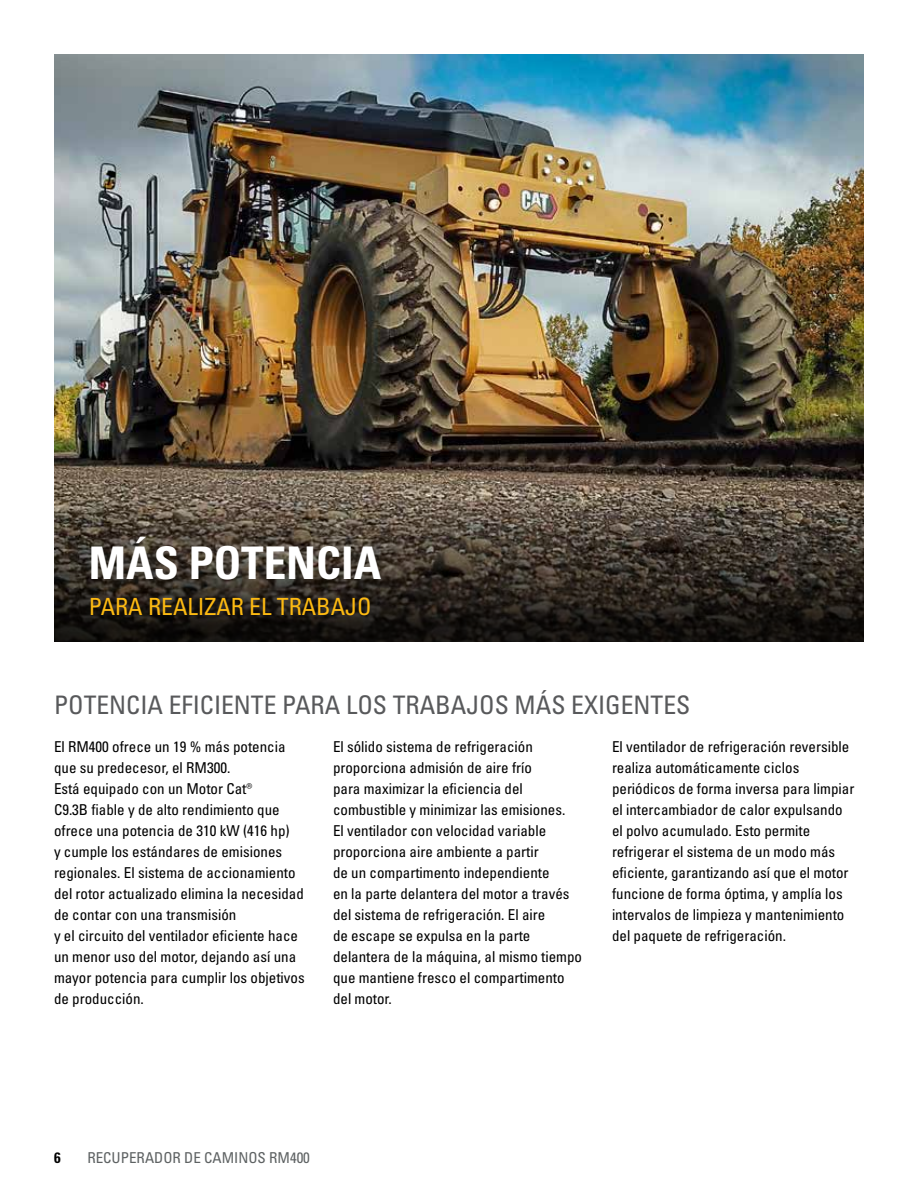
<style>
.page{position:relative;width:918px;height:1188px;background:#fff}
.page>*{position:absolute;margin:0;border:0;box-sizing:border-box;transform-origin:0 0}
.t1{font:45px "Univers LTCYR 67 Bold Cond";color:#fff}
.t2{font:condensed 25.5px "Univers LTCYR 57";color:#58595b}
.t3{font:condensed 23.7px "Univers LTCYR 57";color:#fdba12}
.t4{font:condensed 15px/21px "Univers LTCYR 57";color:#000}
.t5{font:condensed 15px "Univers LTCYR 57";color:#5e6263}
.t6{font:15px "Univers LTCYR 67 Bold Cond";color:#000}
</style>
<div class="page">
<img style="left:54px;top:54px;width:810px;height:215px">
<img style="left:54px;top:269px;width:810px;height:373px">
<h1 class="t1" style="left:89px;top:535px;width:294px">MÁS POTENCIA</h1>
<h3 class="t3" style="left:89px;top:592px;width:284px">PARA REALIZAR EL TRABAJO</h3>
<h2 class="t2" style="left:54px;top:689px;width:638px">POTENCIA EFICIENTE PARA LOS TRABAJOS MÁS EXIGENTES</h2>
<p class="t4" style="left:54px;top:736px;width:252px">El RM400 ofrece un 19 % más potencia que su predecesor, el RM300.<br>Está equipado con un Motor Cat®<br>C9.3B fiable y de alto rendimiento que ofrece una potencia de 310 kW (416 hp)<br>y cumple los estándares de emisiones regionales. El sistema de accionamiento del rotor actualizado elimina la necesidad de contar con una transmisión<br>y el circuito del ventilador eficiente hace un menor uso del motor, dejando así una mayor potencia para cumplir los objetivos de producción.</p>
<p class="t4" style="left:333px;top:736px;width:251px">El sólido sistema de refrigeración proporciona admisión de aire frío<br>para maximizar la eficiencia del combustible y minimizar las emisiones.<br>El ventilador con velocidad variable proporciona aire ambiente a partir<br>de un compartimento independiente<br>en la parte delantera del motor a través del sistema de refrigeración. El aire<br>de escape se expulsa en la parte delantera de la máquina, al mismo tiempo que mantiene fresco el compartimento del motor.</p>
<p class="t4" style="left:612px;top:736px;width:244px">El ventilador de refrigeración reversible realiza automáticamente ciclos periódicos de forma inversa para limpiar el intercambiador de calor expulsando el polvo acumulado. Esto permite refrigerar el sistema de un modo más eficiente, garantizando así que el motor funcione de forma óptima, y amplía los intervalos de limpieza y mantenimiento del paquete de refrigeración.</p>
<p class="t6" style="left:54px;top:1148px;width:8px">6</p>
<p class="t5" style="left:87px;top:1148px;width:224px">RECUPERADOR DE CAMINOS RM400</p>
</div>
